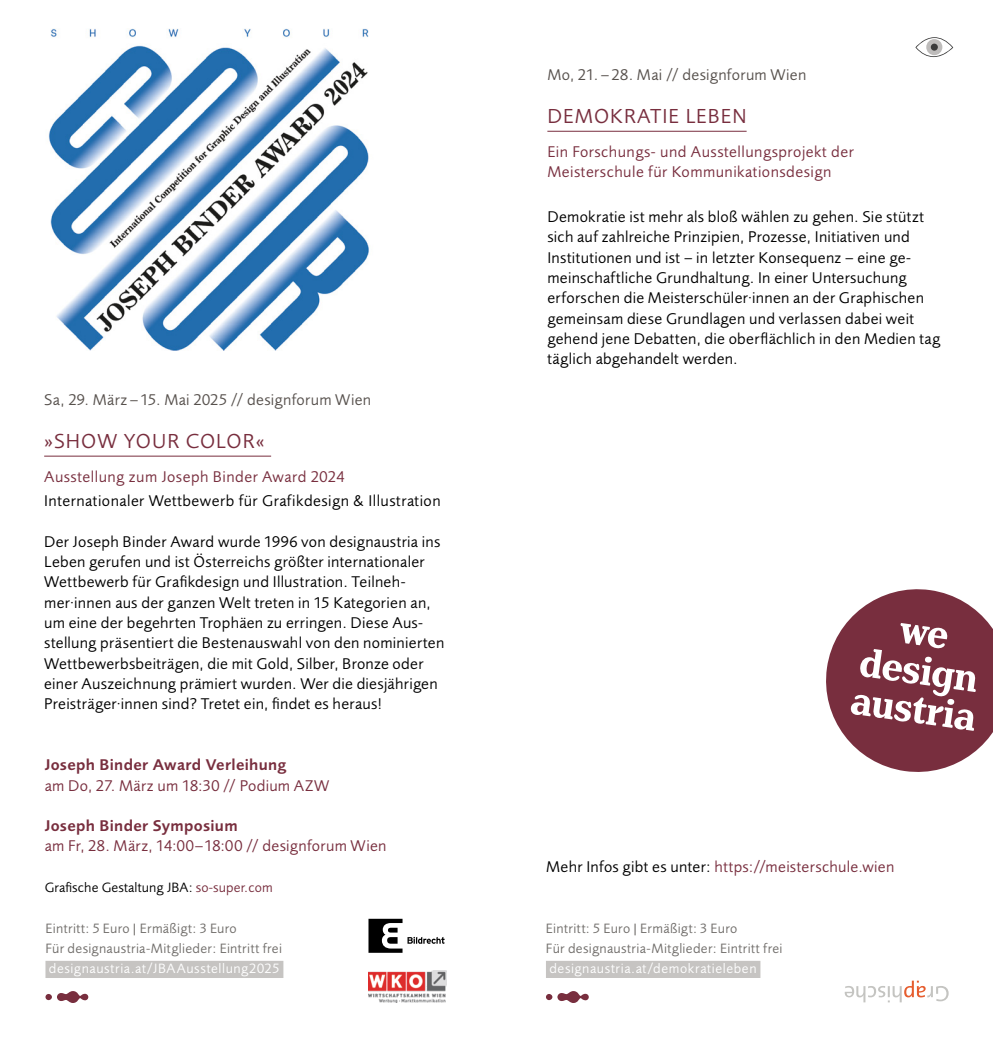
<style>
.page{position:relative;width:993px;height:1042px;background:#fff}
.page>*{position:absolute;margin:0;border:0;box-sizing:border-box;transform-origin:0 0}
.t1{font:21px "Foundry Sans";letter-spacing:.05em;color:#782e3e}
.t2{font:16.1px/20.3px "Foundry Sans";letter-spacing:.02em;color:#000}
.t3{font:16.1px/19.2px "Foundry Sans";letter-spacing:.03em;color:#782e3e}
.t4{font:16.1px "Foundry Sans";letter-spacing:.02em;color:#57514d}
.t5{font:600 16.1px "Foundry Sans";letter-spacing:.02em;color:#782e3e}
.t6{font:14px/20.3px "Foundry Sans";letter-spacing:.02em;color:#716e6b}
.t7{font:14px "Foundry Sans";letter-spacing:.045em;color:#fff}
.t8{font:14px "Foundry Sans";letter-spacing:.01em;color:#000}
.s1{color:#782e3e}
.s2{color:#000}
</style>
<div class="page">
<img style="left:48px;top:28px;width:321px;height:323px">
<div style="left:45px;top:961px;width:238px;height:17px;background:#c6c4c2"></div>
<hr style="left:44px;top:456px;width:227px;height:1px;background:#782e3e">
<div style="left:45px;top:994px;width:7px;height:6px;background:#782e3e;border-radius:50%"></div>
<svg style="left:57px;top:991px;width:31px;height:12px"></svg>
<hr style="left:547px;top:131px;width:199px;height:1px;background:#782e3e">
<div style="left:545px;top:961px;width:215px;height:17px;background:#c6c4c2"></div>
<div style="left:545px;top:994px;width:7px;height:6px;background:#782e3e;border-radius:50%"></div>
<svg style="left:557px;top:991px;width:31px;height:12px"></svg>
<img style="left:368px;top:970px;width:78px;height:32px">
<svg style="left:826px;top:589px;width:166px;height:183px"></svg>
<svg style="left:844px;top:980px;width:104px;height:22px"></svg>
<svg style="left:368px;top:919px;width:76px;height:34px"></svg>
<svg style="left:915px;top:37px;width:37px;height:21px"></svg>
<svg style="left:925px;top:39px;width:17px;height:16px"></svg>
<div style="left:930px;top:44px;width:7px;height:7px;background:#3b3b3b;border-radius:50%"></div>
<p class="t4" style="left:44px;top:391px;width:328px">Sa, 29. März – 15. Mai 2025 // designforum Wien</p>
<h1 class="t1" style="left:44px;top:429px;width:222px">»SHOW YOUR COLOR«</h1>
<p class="t3" style="left:44px;top:467px;width:302px">Ausstellung zum Joseph Binder Award 2024</p>
<p class="t2" style="left:44px;top:491px;width:398px">Internationaler Wettbewerb für Grafikdesign &amp; Illustration</p>
<p class="t2" style="left:44px;top:532px;width:401px">Der Joseph Binder Award wurde 1996 von designaustria ins Leben gerufen und ist Österreichs größter internationaler Wettbewerb für Grafikdesign und Illustration. Teilneh&shy;mer·innen aus der ganzen Welt treten in 15 Kategorien an, um eine der begehrten Trophäen zu erringen. Diese Aus&shy;stellung präsentiert die Bestenauswahl von den nominierten Wettbewerbsbeiträgen, die mit Gold, Silber, Bronze oder einer Auszeichnung prämiert wurden. Wer die diesjährigen Preisträger·innen sind? Tretet ein, findet es heraus!</p>
<p class="t5" style="left:45px;top:755px;width:243px">Joseph Binder Award Verleihung</p>
<p class="t3" style="left:45px;top:776px;width:286px">am Do, 27. März um 18:30 // Podium AZW</p>
<p class="t5" style="left:45px;top:816px;width:194px">Joseph Binder Symposium</p>
<p class="t3" style="left:45px;top:837px;width:343px">am Fr, 28. März, 14:00–18:00 // designforum Wien</p>
<p class="t8" style="left:45px;top:880px;width:229px">Grafische Gestaltung JBA: <span class="s1">so-super.com</span></p>
<p class="t6" style="left:45px;top:918px;width:238px">Eintritt: 5 Euro | Ermäßigt: 3 Euro<br>Für designaustria-Mitglieder: Eintritt frei</p>
<p class="t7" style="left:49px;top:961px;width:232px">designaustria.at/JBAAusstellung2025</p>
<p class="t4" style="left:547px;top:66px;width:260px">Mo, 21. – 28. Mai // designforum Wien</p>
<h1 class="t1" style="left:547px;top:105px;width:201px">DEMOKRATIE LEBEN</h1>
<p class="t3" style="left:547px;top:143px;width:308px">Ein Forschungs- und Ausstellungsprojekt der<br>Meisterschule für Kommunikationsdesign</p>
<p class="t2" style="left:547px;top:207px;width:394px">Demokratie ist mehr als bloß wählen zu gehen. Sie stützt sich auf zahlreiche Prinzipien, Prozesse, Initiativen und Institutionen und ist – in letzter Konsequenz – eine ge&shy;meinschaftliche Grundhaltung. In einer Untersuchung erforschen die Meisterschüler·innen an der Graphischen gemeinsam diese Grundlagen und verlassen dabei weit gehend jene Debatten, die oberflächlich in den Medien tag täglich abgehandelt werden.</p>
<p class="t3" style="left:546px;top:857px;width:349px"><span class="s2">Mehr Infos gibt es unter:</span> https://meisterschule.wien</p>
<p class="t6" style="left:545px;top:918px;width:238px">Eintritt: 5 Euro | Ermäßigt: 3 Euro<br>Für designaustria-Mitglieder: Eintritt frei</p>
<p class="t7" style="left:549px;top:961px;width:209px">designaustria.at/demokratieleben</p>
</div>
